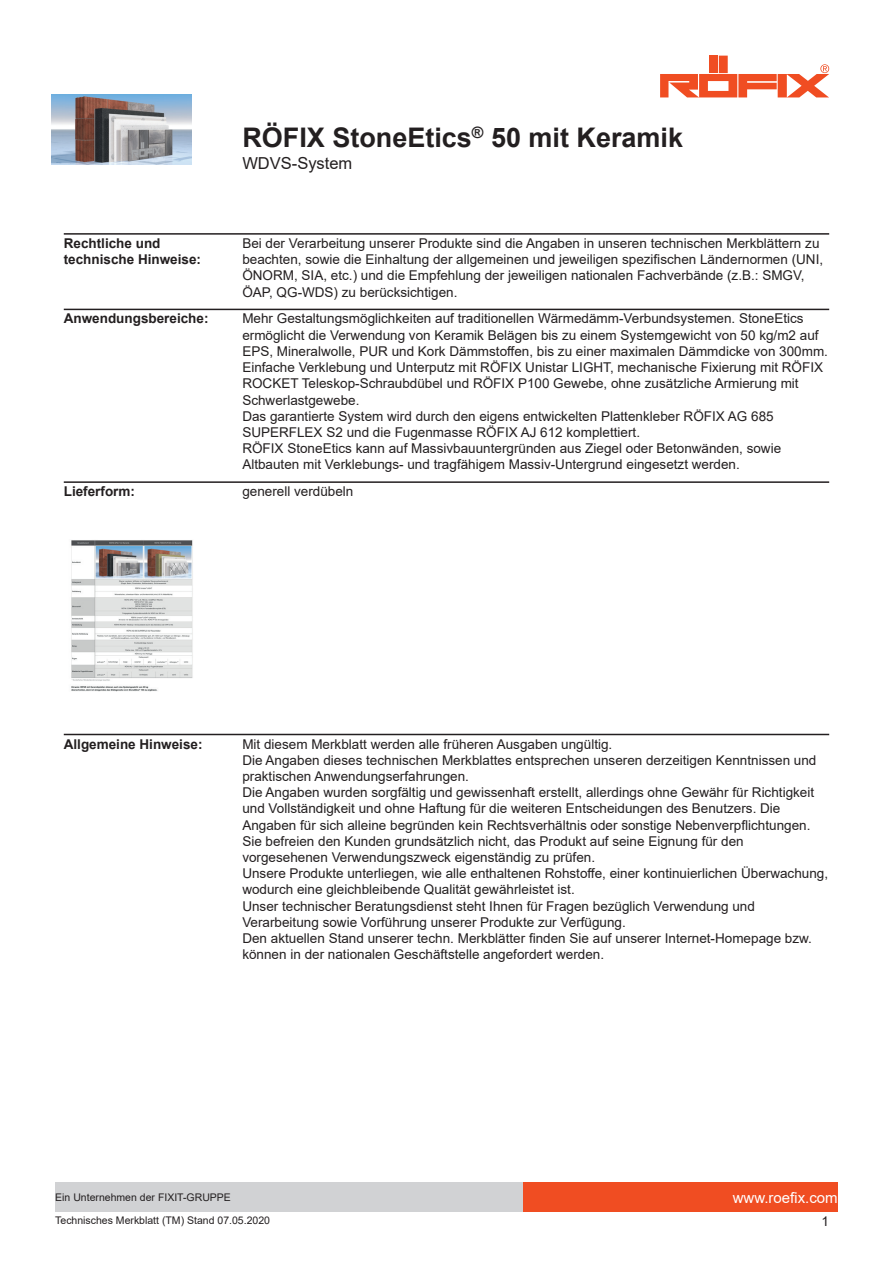
<style>
.page{position:relative;width:893px;height:1263px;background:#fff}
.page>*{position:absolute;margin:0;border:0;box-sizing:border-box;transform-origin:0 0}
.t1{font:700 27px "Arial";color:#231f20}
.t2{font:16.5px "Arial";color:#231f20}
.t3{font:15px "Arial";color:#fff}
.t4{font:13.5px/16.2px "Arial";color:#231f20}
.t5{font:700 13.5px/16.2px "Arial";color:#231f20}
.t6{font:10.5px "Arial";color:#231f20}
</style>
<div class="page">
<img style="left:51px;top:95px;width:140px;height:70px">
<div style="left:719px;top:56px;width:9px;height:17px;background:#f04d22"></div>
<div style="left:709px;top:56px;width:9px;height:17px;background:#f04d22"></div>
<svg style="left:660px;top:64px;width:169px;height:33px"></svg>
<div style="left:523px;top:1182px;width:315px;height:30px;background:#f04d22"></div>
<div style="left:55px;top:1182px;width:468px;height:30px;background:#d1d2d4"></div>
<hr style="left:64px;top:233px;width:765px;height:2px;background:#231f20">
<hr style="left:64px;top:309px;width:765px;height:1px;background:#231f20">
<hr style="left:64px;top:481px;width:765px;height:2px;background:#231f20">
<img style="left:71px;top:540px;width:122px;height:151px">
<hr style="left:64px;top:734px;width:765px;height:1px;background:#231f20">
<h1 class="t1" style="left:242px;top:119px;width:442px">RÖFIX StoneEtics<sup>®</sup> 50 mit Keramik</h1>
<p class="t2" style="left:242px;top:152px;width:112px">WDVS-System</p>
<p class="t5" style="left:64px;top:235px;width:139px">Rechtliche und technische Hinweise:</p>
<p class="t4" style="left:242px;top:235px;width:582px">Bei der Verarbeitung unserer Produkte sind die Angaben in unseren technischen Merkblättern zu beachten, sowie die Einhaltung der allgemeinen und jeweiligen spezifischen Ländernormen (UNI, ÖNORM, SIA, etc.) und die Empfehlung der jeweiligen nationalen Fachverbände (z.B.: SMGV, ÖAP, QG-WDS) zu berücksichtigen.</p>
<p class="t5" style="left:64px;top:311px;width:146px">Anwendungsbereiche:</p>
<p class="t4" style="left:242px;top:311px;width:587px">Mehr Gestaltungsmöglichkeiten auf traditionellen Wärmedämm-Verbundsystemen. StoneEtics ermöglicht die Verwendung von Keramik Belägen bis zu einem Systemgewicht von 50 kg/m2 auf EPS, Mineralwolle, PUR und Kork Dämmstoffen, bis zu einer maximalen Dämmdicke von 300mm.<br>Einfache Verklebung und Unterputz mit RÖFIX Unistar LIGHT, mechanische Fixierung mit RÖFIX ROCKET Teleskop-Schraubdübel und RÖFIX P100 Gewebe, ohne zusätzliche Armierung mit Schwerlastgewebe.<br>Das garantierte System wird durch den eigens entwickelten Plattenkleber RÖFIX AG 685<br>SUPERFLEX S2 und die Fugenmasse RÖFIX AJ 612 komplettiert.<br>RÖFIX StoneEtics kann auf Massivbauuntergründen aus Ziegel oder Betonwänden, sowie Altbauten mit Verklebungs- und tragfähigem Massiv-Untergrund eingesetzt werden.</p>
<p class="t5" style="left:64px;top:483px;width:73px">Lieferform:</p>
<p class="t4" style="left:242px;top:483px;width:113px">generell verdübeln</p>
<p class="t5" style="left:64px;top:736px;width:140px">Allgemeine Hinweise:</p>
<p class="t4" style="left:242px;top:736px;width:587px">Mit diesem Merkblatt werden alle früheren Ausgaben ungültig.<br>Die Angaben dieses technischen Merkblattes entsprechen unseren derzeitigen Kenntnissen und praktischen Anwendungserfahrungen.<br>Die Angaben wurden sorgfältig und gewissenhaft erstellt, allerdings ohne Gewähr für Richtigkeit und Vollständigkeit und ohne Haftung für die weiteren Entscheidungen des Benutzers. Die Angaben für sich alleine begründen kein Rechtsverhältnis oder sonstige Nebenverpflichtungen.<br>Sie befreien den Kunden grundsätzlich nicht, das Produkt auf seine Eignung für den vorgesehenen Verwendungszweck eigenständig zu prüfen.<br>Unsere Produkte unterliegen, wie alle enthaltenen Rohstoffe, einer kontinuierlichen Überwachung, wodurch eine gleichbleibende Qualität gewährleistet ist.<br>Unser technischer Beratungsdienst steht Ihnen für Fragen bezüglich Verwendung und Verarbeitung sowie Vorführung unserer Produkte zur Verfügung.<br>Den aktuellen Stand unserer techn. Merkblätter finden Sie auf unserer Internet-Homepage bzw. können in der nationalen Geschäftstelle angefordert werden.</p>
<p class="t6" style="left:55px;top:1190px;width:177px">Ein Unternehmen der FIXIT-GRUPPE</p>
<p class="t3" style="left:733px;top:1187px;width:107px">www.roefix.com</p>
<p class="t6" style="left:55px;top:1213px;width:216px">Technisches Merkblatt (TM) Stand 07.05.2020</p>
<p class="t4" style="left:821px;top:1213px;width:9px">1</p>
</div>
